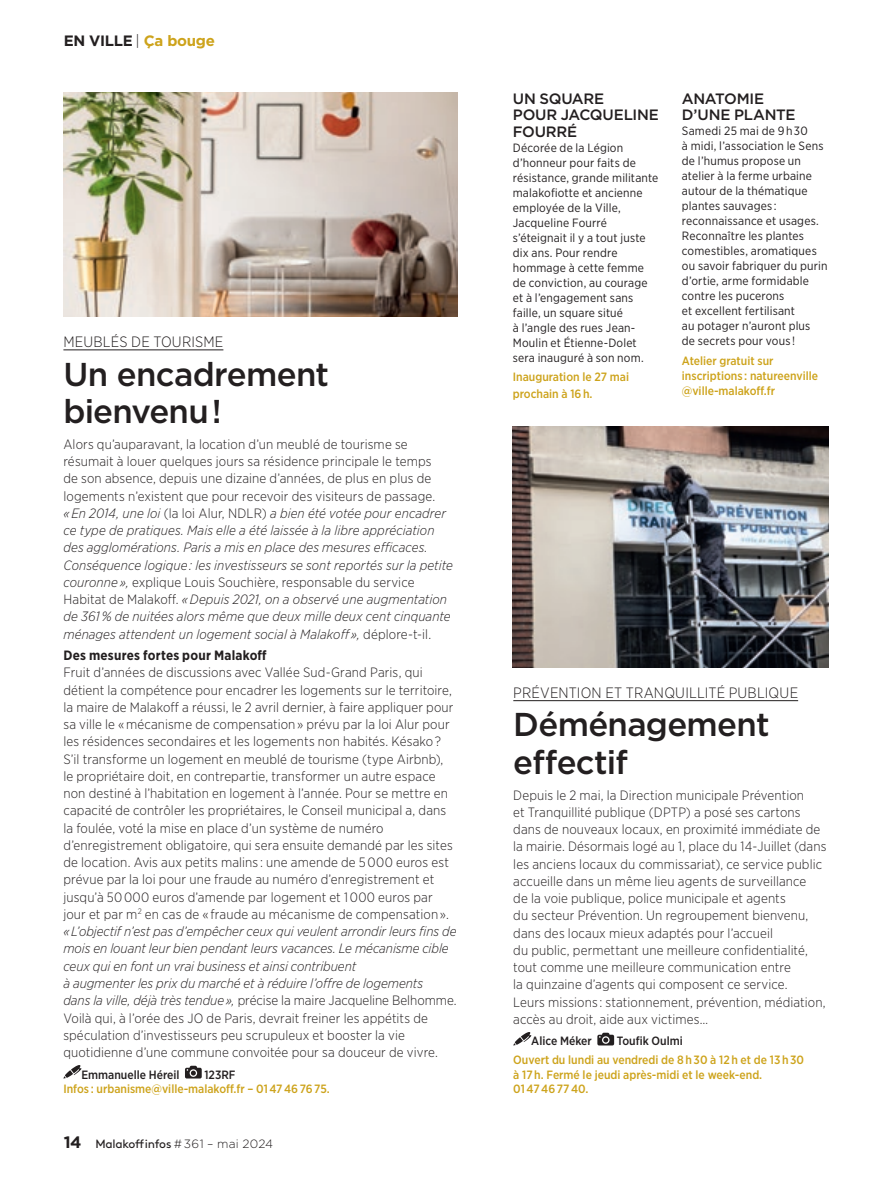
<style>
.page{position:relative;width:893px;height:1178px;background:#fff}
.page>*{position:absolute;margin:0;border:0;box-sizing:border-box;transform-origin:0 0}
.TITRE_ACTU_AVEC_PHOTO-EN_VILLE{font:500 33px/37.5px "Gotham";letter-spacing:-.02em;color:#231f20}
.SURTITRE_ACTU-EN_VILLE{font:300 15px "Gotham Narrow";letter-spacing:.01em;color:#231f20}
.TITRE-BRÈVE-EN_VILLE{font:500 15px/16.5px "Gotham";letter-spacing:-.015em;color:#231f20}
.t1{font:700 15px "Gotham";letter-spacing:-.02em;color:#231f20}
.TEXTE_COURANT_EN_VILLE{font:300 13.5px/17.2px "Gotham Narrow";letter-spacing:.01em;color:#231f20}
.TEXTE_COURANT_EN_VILLE-2{font:italic 300 13.5px/17.2px "Gotham Narrow";letter-spacing:.005em;color:#231f20}
.INTER-ZOOM-ACTUS{font:700 13.5px "Gotham Narrow";letter-spacing:.015em;color:#231f20}
.TEXTE-BRÈVE-EN_VILLE{font:12px/15px "Gotham Narrow";letter-spacing:.015em;color:#231f20}
.TEXTE_COURANT_EN_VILLE-3{font:500 12px/14.4px "Gotham Narrow";color:#cda31b}
.TEXTE_COURANT_EN_VILLE-4{font:500 12px "Gotham Narrow";color:#231f20}
.t2{font:12px "Brown Pro Regular Alt";letter-spacing:-.025em;color:#231f20}
.s1{font-weight:300}
.s2{color:#cda31b}
.s3{font-style:normal}
.s4{font-style:italic}
.s5{font-family:"Gotham";font-weight:700;font-size:16.5px}
.s6{font-family:"Gotham";font-weight:300}
</style>
<div class="page">
<img style="left:63px;top:92px;width:394px;height:225px">
<img style="left:513px;top:426px;width:316px;height:242px">
<hr style="left:513px;top:700px;width:285px;height:1px;background:#231f20">
<svg style="left:513px;top:1032px;width:18px;height:13px"></svg>
<svg style="left:597px;top:1033px;width:17px;height:12px"></svg>
<hr style="left:63px;top:349px;width:160px;height:1px;background:#231f20">
<svg style="left:63px;top:1065px;width:19px;height:13px"></svg>
<svg style="left:185px;top:1066px;width:17px;height:12px"></svg>
<p class="t1" style="left:64px;top:31px;width:153px">EN VILLE <span class="s1">|</span> <span class="s2">Ça bouge</span></p>
<p class="SURTITRE_ACTU-EN_VILLE" style="left:63px;top:332px;width:161px">MEUBLÉS DE TOURISME</p>
<p class="TITRE_ACTU_AVEC_PHOTO-EN_VILLE" style="left:63px;top:355px;width:267px">Un encadrement bienvenu !</p>
<p class="TEXTE_COURANT_EN_VILLE-2" style="left:63px;top:435px;width:391px"><span class="s3">Alors qu’auparavant, la location d’un meublé de tourisme se résumait à louer quelques jours sa résidence principale le temps<br>de son absence, depuis une dizaine d’années, de plus en plus de logements n’existent que pour recevoir des visiteurs de passage.<br></span>« En 2014, une loi <span class="s3">(la loi Alur, NDLR)</span> a bien été votée pour encadrer ce type de pratiques. Mais elle a été laissée à la libre appréciation des agglomérations. Paris a mis en place des mesures efficaces.<br>Conséquence logique : les investisseurs se sont reportés sur la petite couronne », <span class="s3">explique Louis Souchière, responsable du service Habitat de Malakoff.</span> « Depuis 2021, on a observé une augmentation de 361 % de nuitées alors même que deux mille deux cent cinquante ménages attendent un logement social à Malakoff », <span class="s3">déplore-t-il.</span></p>
<p class="INTER-ZOOM-ACTUS" style="left:63px;top:647px;width:205px">Des mesures fortes pour Malakoff</p>
<p class="TEXTE_COURANT_EN_VILLE" style="left:63px;top:664px;width:395px">Fruit d’années de discussions avec Vallée Sud-Grand Paris, qui détient la compétence pour encadrer les logements sur le territoire, la maire de Malakoff a réussi, le 2 avril dernier, à faire appliquer pour sa ville le « mécanisme de compensation » prévu par la loi Alur pour les résidences secondaires et les logements non habités. Késako ?<br>S’il transforme un logement en meublé de tourisme (type Airbnb),<br>le propriétaire doit, en contrepartie, transformer un autre espace non destiné à l’habitation en logement à l’année. Pour se mettre en capacité de contrôler les propriétaires, le Conseil municipal a, dans la foulée, voté la mise en place d’un système de numéro d’enregistrement obligatoire, qui sera ensuite demandé par les sites de location. Avis aux petits malins : une amende de 5 000 euros est prévue par la loi pour une fraude au numéro d’enregistrement et jusqu’à 50 000 euros d’amende par logement et 1 000 euros par jour et par m<sup>2</sup> en cas de « fraude au mécanisme de compensation ». <span class="s4">« L’objectif n’est pas d’empêcher ceux qui veulent arrondir leurs fins de mois en louant leur bien pendant leurs vacances. Le mécanisme cible ceux qui en font un vrai business et ainsi contribuent<br>à augmenter les prix du marché et à réduire l’offre de logements<br>dans la ville, déjà très tendue »,</span> précise la maire Jacqueline Belhomme.<br>Voilà qui, à l’orée des JO de Paris, devrait freiner les appétits de spéculation d’investisseurs peu scrupuleux et booster la vie quotidienne d’une commune convoitée pour sa douceur de vivre.</p>
<p class="TEXTE_COURANT_EN_VILLE-4" style="left:81px;top:1067px;width:100px">Emmanuelle Héreil</p>
<p class="TEXTE_COURANT_EN_VILLE-4" style="left:204px;top:1067px;width:33px">123RF</p>
<p class="TEXTE_COURANT_EN_VILLE-3" style="left:63px;top:1081px;width:268px">Infos : urbanisme@ville-malakoff.fr – 01 47 46 76 75.</p>
<p class="t2" style="left:64px;top:1135px;width:211px"><span class="s5">14</span> Malakoffinfos <span class="s6"># 361 – mai 2024</span></p>
<p class="TITRE-BRÈVE-EN_VILLE" style="left:513px;top:90px;width:147px">UN SQUARE<br>POUR JACQUELINE<br>FOURRÉ</p>
<p class="TEXTE-BRÈVE-EN_VILLE" style="left:513px;top:140px;width:147px">Décorée de la Légion d’honneur pour faits de résistance, grande militante malakofiotte et ancienne employée de la Ville,<br>Jacqueline Fourré s’éteignait il y a tout juste dix ans. Pour rendre hommage à cette femme de conviction, au courage et à l’engagement sans faille, un square situé<br>à l’angle des rues Jean-<br>Moulin et Étienne-Dolet sera inauguré à son nom.</p>
<p class="TEXTE_COURANT_EN_VILLE-3" style="left:513px;top:368px;width:118px;line-height:17.2px">Inauguration le 27 mai prochain à 16 h.</p>
<p class="TITRE-BRÈVE-EN_VILLE" style="left:682px;top:90px;width:115px">ANATOMIE<br>D’UNE PLANTE</p>
<p class="TEXTE-BRÈVE-EN_VILLE" style="left:682px;top:123px;width:147px">Samedi 25 mai de 9 h 30<br>à midi, l’association le Sens de l’humus propose un atelier à la ferme urbaine autour de la thématique plantes sauvages : reconnaissance et usages.<br>Reconnaître les plantes comestibles, aromatiques ou savoir fabriquer du purin d’ortie, arme formidable contre les pucerons<br>et excellent fertilisant<br>au potager n’auront plus<br>de secrets pour vous !</p>
<p class="TEXTE_COURANT_EN_VILLE-3" style="left:682px;top:353px;width:138px;line-height:15px">Atelier gratuit sur inscriptions : natureenville @ville-malakoff.fr</p>
<p class="SURTITRE_ACTU-EN_VILLE" style="left:513px;top:683px;width:286px">PRÉVENTION ET TRANQUILLITÉ PUBLIQUE</p>
<p class="TITRE_ACTU_AVEC_PHOTO-EN_VILLE" style="left:513px;top:705px;width:258px">Déménagement effectif</p>
<p class="TEXTE_COURANT_EN_VILLE" style="left:513px;top:786px;width:315px">Depuis le 2 mai, la Direction municipale Prévention<br>et Tranquillité publique (DPTP) a posé ses cartons dans de nouveaux locaux, en proximité immédiate de la mairie. Désormais logé au 1, place du 14-Juillet (dans les anciens locaux du commissariat), ce service public accueille dans un même lieu agents de surveillance<br>de la voie publique, police municipale et agents<br>du secteur Prévention. Un regroupement bienvenu, dans des locaux mieux adaptés pour l’accueil<br>du public, permettant une meilleure confidentialité, tout comme une meilleure communication entre<br>la quinzaine d’agents qui composent ce service.<br>Leurs missions : stationnement, prévention, médiation, accès au droit, aide aux victimes…</p>
<p class="TEXTE_COURANT_EN_VILLE-4" style="left:531px;top:1033px;width:62px">Alice Méker</p>
<p class="TEXTE_COURANT_EN_VILLE-4" style="left:617px;top:1033px;width:67px">Toufik Oulmi</p>
<p class="TEXTE_COURANT_EN_VILLE-3" style="left:513px;top:1052px;width:292px">Ouvert du lundi au vendredi de 8 h 30 à 12 h et de 13 h 30 à 17 h. Fermé le jeudi après-midi et le week-end.<br>01 47 46 77 40.</p>
</div>
